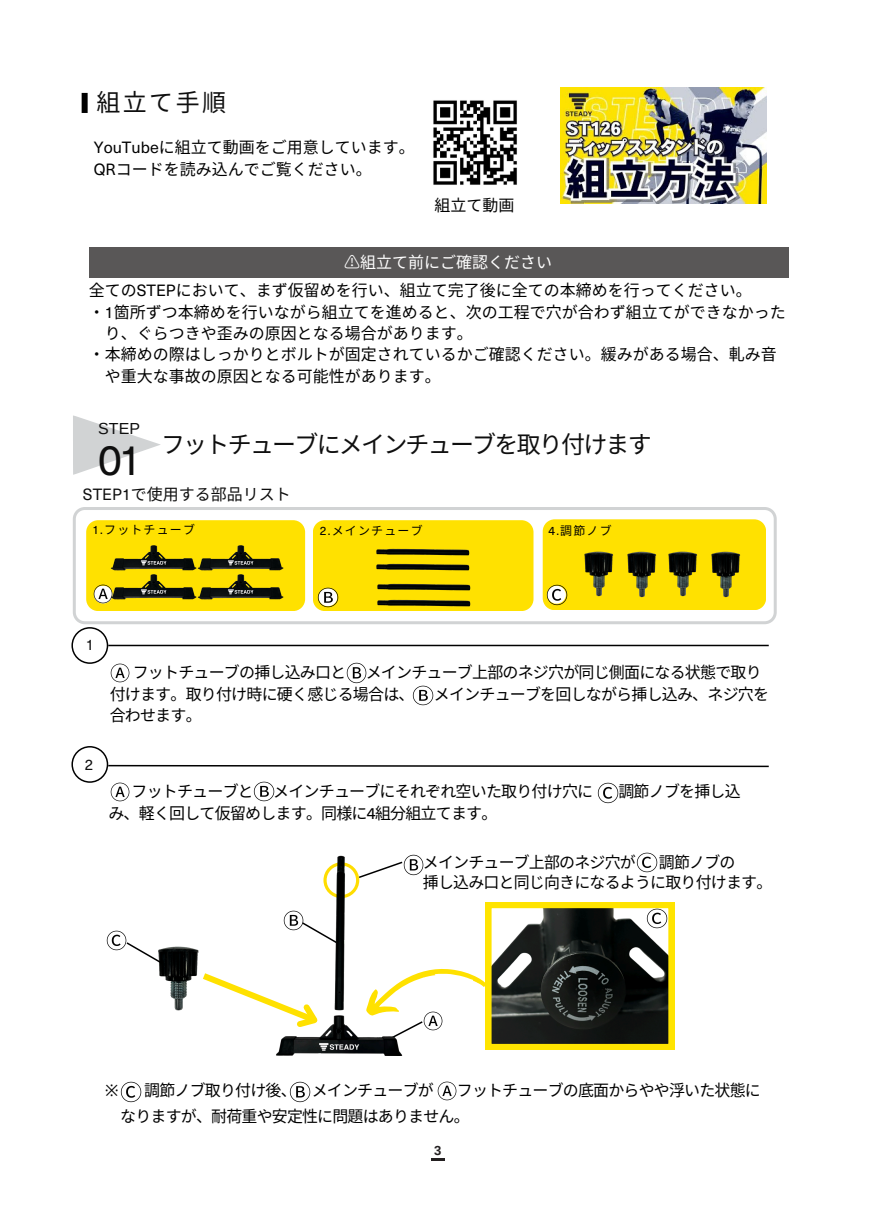
<style>
.page{position:relative;width:876px;height:1224px;background:#fff}
.page>*{position:absolute;margin:0;border:0;box-sizing:border-box;transform-origin:0 0}
.t1{font:42.2px "Neue Haas Unica Pro";color:#0f0f0f}
.t2{font:24px "Noto Sans CJ Ksc";letter-spacing:-.075em;color:#0f0f0f}
.t3{font:16px/21.4px "Noto Sans CJ Ksc";letter-spacing:-.05em;color:#000}
.t4{font:16px/21.4px "Noto Sans CJ Ksc";color:#000}
.t5{font:16px "Noto Sans CJ Ksc";color:#0f0f0f}
.t6{font:16px "Noto Sans CJ Ksc";color:#fff}
.t7{font:16px "Arimo";color:#0f0f0f}
.t8{font:16px "Noto Sans";color:#000}
.t9{font:15px "Neue Haas Unica Pro";color:#0f0f0f}
.t10{font:700 13px "Arimo";color:#231f20}
.t11{font:12px "Noto Sans CJ Ksc";letter-spacing:.1em;color:#000}
.s1{font-family:"Neue Haas Unica Pro"}
</style>
<div class="page">
<div style="left:82px;top:93px;width:6px;height:20px;background:#000"></div>
<img style="left:561px;top:88px;width:205px;height:115px">
<svg style="left:73px;top:415px;width:88px;height:60px"></svg>
<svg style="left:73px;top:507px;width:703px;height:117px"></svg>
<img style="left:92px;top:584px;width:21px;height:21px">
<img style="left:317px;top:586px;width:22px;height:23px">
<img style="left:546px;top:584px;width:22px;height:22px">
<img style="left:374px;top:600px;width:102px;height:16px">
<img style="left:374px;top:580px;width:102px;height:20px">
<img style="left:374px;top:564px;width:102px;height:16px">
<img style="left:374px;top:537px;width:102px;height:27px">
<img style="left:580px;top:548px;width:36px;height:49px">
<img style="left:624px;top:548px;width:36px;height:51px">
<img style="left:664px;top:548px;width:36px;height:49px">
<img style="left:708px;top:548px;width:36px;height:51px">
<svg style="left:71px;top:627px;width:37px;height:37px"></svg>
<hr style="left:108px;top:645px;width:661px;height:1px;background:#000">
<img style="left:110px;top:663px;width:20px;height:20px">
<img style="left:346px;top:662px;width:21px;height:22px">
<img style="left:412px;top:685px;width:22px;height:21px">
<svg style="left:71px;top:746px;width:698px;height:37px"></svg>
<img style="left:253px;top:780px;width:22px;height:22px">
<img style="left:109px;top:782px;width:21px;height:20px">
<img style="left:597px;top:782px;width:22px;height:22px">
<img style="left:433px;top:100px;width:84px;height:85px">
<div style="left:89px;top:247px;width:699px;height:30px;background:#595757"></div>
<hr style="left:431px;top:1158px;width:14px;height:3px;background:#231f20">
<img style="left:159px;top:946px;width:37px;height:65px">
<svg style="left:128px;top:942px;width:36px;height:23px"></svg>
<img style="left:106px;top:930px;width:22px;height:21px">
<svg style="left:196px;top:902px;width:478px;height:147px"></svg>
<img style="left:404px;top:854px;width:20px;height:22px">
<img style="left:437px;top:1081px;width:20px;height:20px">
<img style="left:289px;top:1081px;width:21px;height:22px">
<img style="left:121px;top:1081px;width:21px;height:22px">
<img style="left:636px;top:852px;width:22px;height:21px">
<img style="left:111px;top:544px;width:173px;height:60px">
<img style="left:269px;top:855px;width:135px;height:200px">
<h1 class="t2" style="left:97px;top:83px;width:131px">組立て手順</h1>
<h3 class="t4" style="left:94px;top:136px;width:322px"><span class="s1">YouTube</span>に組立て動画をご用意しています。<br><span class="s1">QR</span>コードを読み込んでご覧ください。</h3>
<p class="t3" style="left:435px;top:194px;width:80px">組立て動画</p>
<h3 class="t6" style="left:344px;top:249px;width:210px">⚠︎組立て前にご確認ください</h3>
<p class="t4" style="left:89px;top:279px;width:665px">全ての<span class="s1">STEP</span>において、まず仮留めを行い、組立て完了後に全ての本締めを行ってください。</p>
<p class="t4" style="left:89px;top:300px;width:699px">・<span class="s1">1</span>箇所ずつ本締めを行いながら組立てを進めると、次の工程で穴が合わず組立てができなかった</p>
<p class="t4" style="left:105px;top:321px;width:370px">り、ぐらつきや歪みの原因となる場合があります。</p>
<p class="t4" style="left:89px;top:343px;width:688px">・本締めの際はしっかりとボルトが固定されているかご確認ください。緩みがある場合、軋み音</p>
<p class="t4" style="left:105px;top:364px;width:338px">や重大な事故の原因となる可能性があります。</p>
<h3 class="t7" style="left:98px;top:420px;width:44px">STEP</h3>
<p class="t1" style="left:98px;top:426px;width:46px">01</p>
<h3 class="t2" style="left:161px;top:425px;width:492px">フットチューブにメインチューブを取り付けます</h3>
<h2 class="t5" style="left:83px;top:481px;width:210px"><span class="s1">STEP1</span>で使用する部品リスト</h2>
<h1 class="t11" style="left:92px;top:521px;width:104px"><span class="s1">1.</span>フットチューブ</h1>
<p class="t11" style="left:320px;top:521px;width:104px"><span class="s1">2.</span>メインチューブ</p>
<h2 class="t11" style="left:549px;top:521px;width:65px"><span class="s1">4.</span>調節ノブ</h2>
<p class="t9" style="left:86px;top:632px;width:10px">1</p>
<p class="t9" style="left:85px;top:753px;width:10px">2</p>
<p class="t3" style="left:110px;top:661px;width:661px;text-indent:23px">フットチューブの挿し込み口と メインチューブ上部のネジ穴が同じ側面になる状態で取り付けます。取り付け時に硬く感じる場合は、 メインチューブを回しながら挿し込み、ネジ穴を合わせます。</p>
<p class="t3" style="left:131px;top:780px;width:463px">フットチューブと メインチューブにそれぞれ空いた取り付け穴に</p>
<p class="t3" style="left:618px;top:780px;width:123px">調節ノブを挿し込</p>
<p class="t3" style="left:108px;top:801px;width:390px">み、軽く回して仮留めします。同様に<span class="s1">4</span>組分組立てます。</p>
<p class="t3" style="left:423px;top:851px;width:351px;line-height:20px;text-indent:236px">調節ノブの<br>挿し込み口と同じ向きになるように取り付けます。</p>
<p class="t3" style="left:423px;top:850px;width:215px">メインチューブ上部のネジ穴が</p>
<p class="t8" style="left:105px;top:1079px;width:15px">※</p>
<p class="t3" style="left:144px;top:1078px;width:291px">調節ノブ取り付け後、 メインチューブが</p>
<p class="t3" style="left:120px;top:1076px;width:642px;line-height:26.6px;text-indent:337px">フットチューブの底面からやや浮いた状態になりますが、耐荷重や安定性に問題はありません。</p>
<p class="t10" style="left:434px;top:1143px;width:9px">3</p>
</div>
